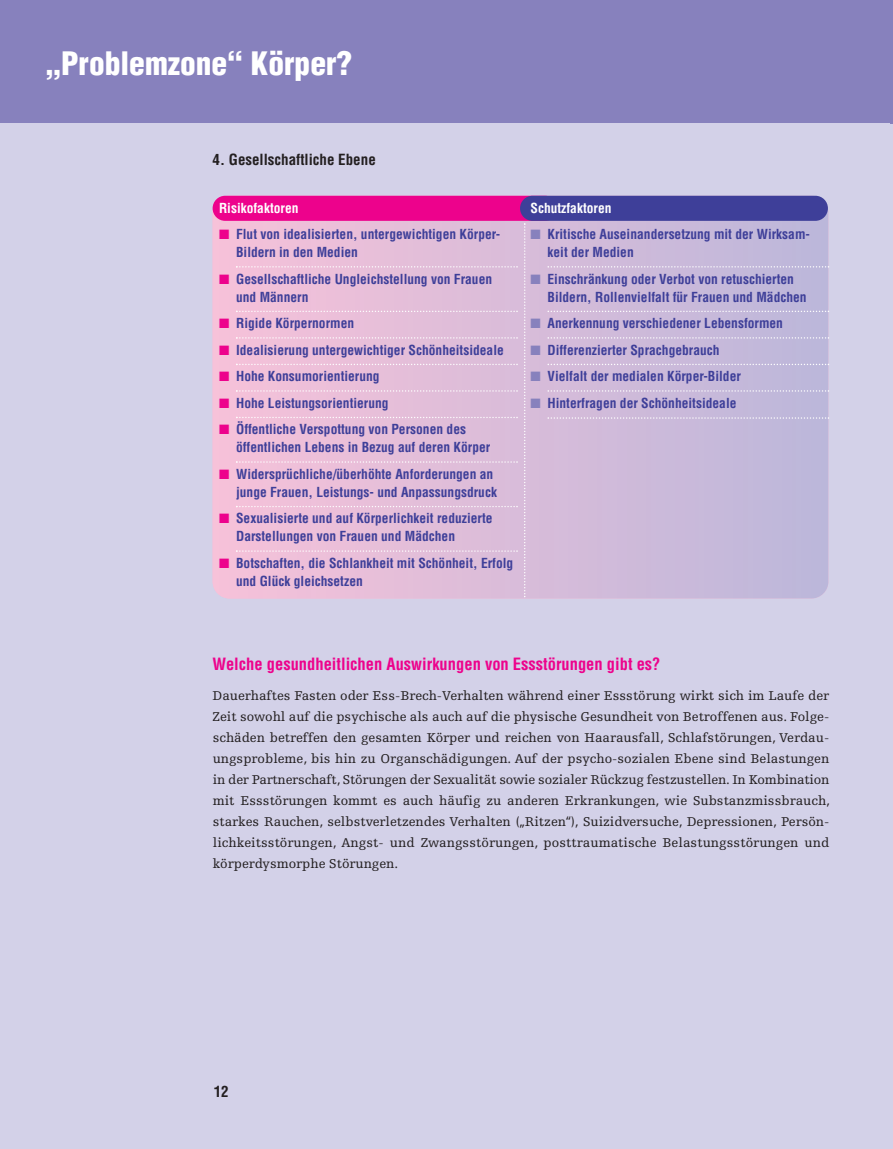
<style>
.page{position:relative;width:893px;height:1149px;background:#fff}
.page>*{position:absolute;margin:0;border:0;box-sizing:border-box;transform-origin:0 0}
.t1{font:900 condensed 31.5px "Helvetica";color:#fff}
.t2{font:700 condensed 16.5px "Helvetica LT Std";color:#ed028c}
.t3{font:700 condensed 15px "Helvetica";color:#231f20}
.t4{font:700 condensed 15px "Helvetica LT Std";color:#231f20}
.t5{font:700 condensed 13.5px/26.5px "Helvetica LT Std";color:#3e3f99}
.t6{font:13.5px/21px "Egyptienne F";color:#231f20;text-align:justify}
.s1{color:#fff}
.s2{font-family:"Apple Icon 2";font-weight:400;font-stretch:normal;color:#ed028c}
.s3{font-family:"Apple Icon 2";font-weight:400;font-stretch:normal;color:#8781bd}
</style>
<div class="page">
<div style="left:0;top:118px;width:893px;height:1030px;background:#d3d1e8"></div>
<hr style="left:890px;top:0;width:3px;height:123px;background:#8781bd">
<div style="left:0;top:0;width:891px;height:123px;background:#8781bd"></div>
<div style="left:213px;top:196px;width:615px;height:402px;background:linear-gradient(to right,#f7c2d9,#bbb7da);border-radius:17px"></div>
<div style="left:213px;top:196px;width:345px;height:25px;background:#ed028c;border-radius:13px"></div>
<div style="left:520px;top:196px;width:308px;height:25px;background:#3e3f99;border-radius:13px"></div>
<svg style="left:236px;top:266px;width:282px;height:1px"></svg>
<svg style="left:236px;top:310px;width:282px;height:2px"></svg>
<svg style="left:236px;top:337px;width:282px;height:1px"></svg>
<svg style="left:236px;top:363px;width:282px;height:2px"></svg>
<svg style="left:236px;top:390px;width:282px;height:1px"></svg>
<svg style="left:236px;top:416px;width:282px;height:2px"></svg>
<svg style="left:236px;top:461px;width:282px;height:1px"></svg>
<svg style="left:236px;top:505px;width:282px;height:2px"></svg>
<svg style="left:236px;top:550px;width:282px;height:1px"></svg>
<svg style="left:547px;top:266px;width:282px;height:1px"></svg>
<svg style="left:547px;top:310px;width:282px;height:2px"></svg>
<svg style="left:547px;top:337px;width:282px;height:1px"></svg>
<svg style="left:547px;top:363px;width:282px;height:2px"></svg>
<svg style="left:547px;top:390px;width:282px;height:1px"></svg>
<svg style="left:547px;top:417px;width:282px;height:1px"></svg>
<svg style="left:524px;top:223px;width:1px;height:374px"></svg>
<p class="t1" style="left:45px;top:46px;width:308px">„Problemzone“ Körper?</p>
<p class="t3" style="left:213px;top:151px;width:165px">4. Gesellschaftliche Ebene</p>
<p class="t5" style="left:219px;top:195px;width:283px"><span class="s1">Risikofaktoren<br></span><span class="s2">N</span> Flut von idealisierten, untergewichtigen Körper-</p>
<p class="t5" style="left:219px;top:240px;width:275px;text-indent:17px">Bildern in den Medien<br><span class="s2">N</span> Gesellschaftliche Ungleichstellung von Frauen</p>
<p class="t5" style="left:219px;top:284px;width:286px;text-indent:17px">und Männern<br><span class="s2">N</span> Rigide Körpernormen<br><span class="s2">N</span> Idealisierung untergewichtiger Schönheitsideale<br><span class="s2">N</span> Hohe Konsumorientierung<br><span class="s2">N</span> Hohe Leistungsorientierung<br><span class="s2">N</span> Öffentliche Verspottung von Personen des</p>
<p class="t5" style="left:219px;top:435px;width:276px;text-align:right">öffentlichen Lebens in Bezug auf deren Körper<br><span class="s2">N</span> Widersprüchliche/überhöhte Anforderungen an</p>
<p class="t5" style="left:219px;top:479px;width:279px;text-indent:17px">junge Frauen, Leistungs- und Anpassungsdruck<br><span class="s2">N</span> Sexualisierte und auf Körperlichkeit reduzierte</p>
<p class="t5" style="left:219px;top:524px;width:296px;text-indent:17px">Darstellungen von Frauen und Mädchen<br><span class="s2">N</span> Botschaften, die Schlankheit mit Schönheit, Erfolg</p>
<p class="t5" style="left:236px;top:568px;width:128px">und Glück gleichsetzen</p>
<p class="t5" style="left:530px;top:195px;width:281px"><span class="s1">Schutzfaktoren<br></span><span class="s3">N</span> Kritische Auseinandersetzung mit der Wirksam-</p>
<p class="t5" style="left:530px;top:240px;width:265px;text-indent:17px">keit der Medien<br><span class="s3">N</span> Einschränkung oder Verbot von retuschierten</p>
<p class="t5" style="left:530px;top:284px;width:278px;text-indent:17px">Bildern, Rollenvielfalt für Frauen und Mädchen <span class="s3">N</span> Anerkennung verschiedener Lebensformen<br><span class="s3">N</span> Differenzierter Sprachgebrauch<br><span class="s3">N</span> Vielfalt der medialen Körper-Bilder<br><span class="s3">N</span> Hinterfragen der Schönheitsideale</p>
<p class="t2" style="left:213px;top:657px;width:449px">Welche gesundheitlichen Auswirkungen von Essstörungen gibt es?</p>
<p class="t6" style="left:213px;top:685px;width:619px">Dauerhaftes Fasten oder Ess-Brech-Verhalten während einer Essstörung wirkt sich im Laufe der Zeit sowohl auf die psychische als auch auf die physische Gesundheit von Betroffenen aus. Folge&shy;schäden betreffen den gesamten Körper und reichen von Haarausfall, Schlafstörungen, Verdau&shy;ungsprobleme, bis hin zu Organschädigungen. Auf der psycho-sozialen Ebene sind Belastungen in der Partnerschaft, Störungen der Sexualität sowie sozialer Rückzug festzustellen. In Kombination mit Essstörungen kommt es auch häufig zu anderen Erkrankungen, wie Substanzmissbrauch, starkes Rauchen, selbstverletzendes Verhalten („Ritzen“), Suizidversuche, Depressionen, Persön&shy;lichkeitsstörungen, Angst- und Zwangsstörungen, posttraumatische Belastungsstörungen und körperdysmorphe Störungen.</p>
<p class="t4" style="left:214px;top:1084px;width:16px">12</p>
</div>
